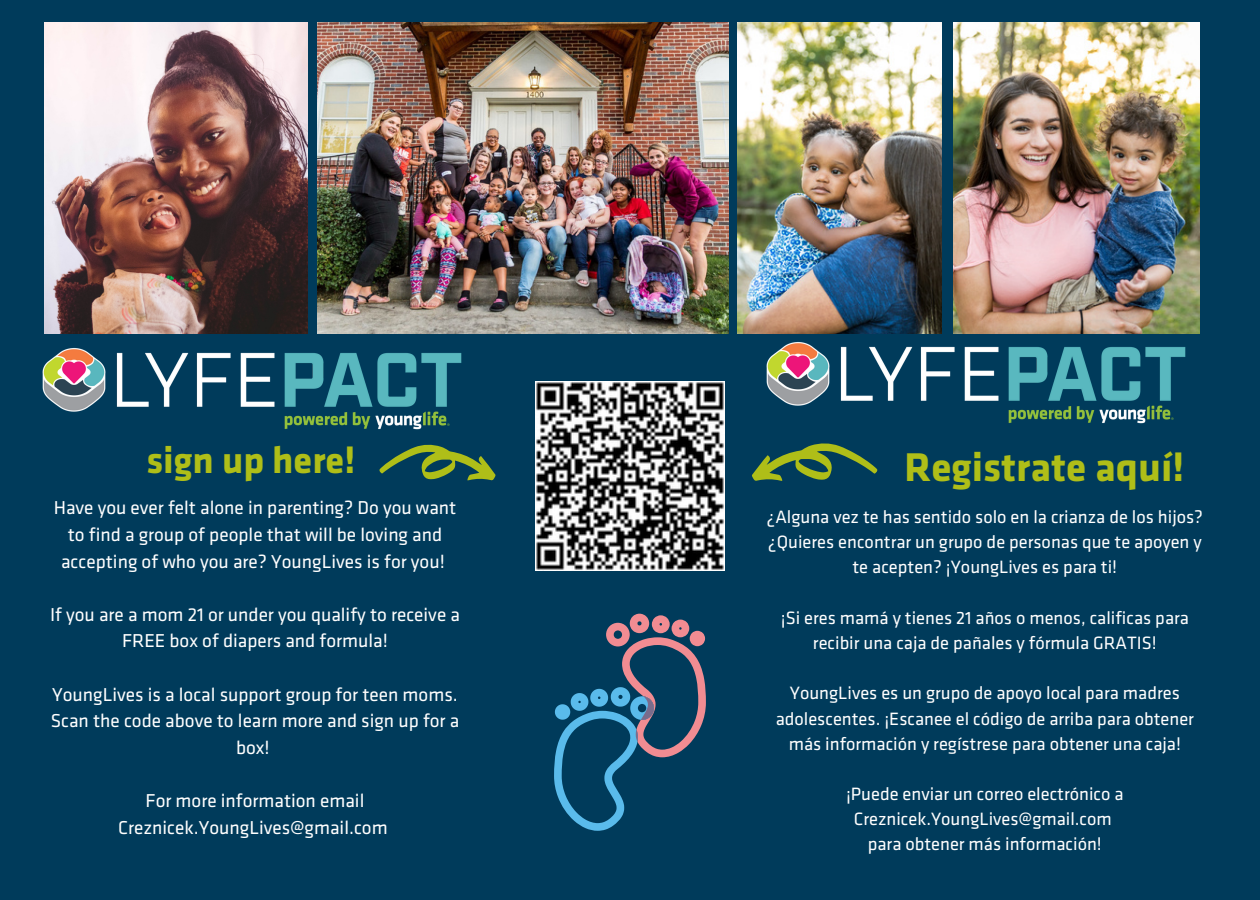
<style>
.page{position:relative;width:1260px;height:900px;background:#003b5b}
.page>*{position:absolute;margin:0;border:0;box-sizing:border-box;transform-origin:0 0}
.t1{font:700 41.5px "Klavika";color:#afbe18}
.t2{font:700 38.5px "Klavika";color:#afbe18}
.t3{font:19.25px/26.5px "Klavika";color:#fff;text-align:center}
.t4{font:18.5px/25.2px "Klavika";color:#fff;text-align:center}
</style>
<div class="page">
<img style="left:317px;top:22px;width:411px;height:312px">
<img style="left:737px;top:22px;width:205px;height:312px">
<svg style="left:554px;top:614px;width:152px;height:217px"></svg>
<img style="left:535px;top:381px;width:190px;height:190px">
<svg style="left:752px;top:443px;width:125px;height:38px"></svg>
<img style="left:42px;top:348px;width:420px;height:82px">
<svg style="left:379px;top:445px;width:117px;height:35px"></svg>
<img style="left:45px;top:22px;width:262px;height:312px">
<img style="left:954px;top:22px;width:245px;height:306px">
<img style="left:758px;top:328px;width:441px;height:96px">
<h2 class="t2" style="left:147px;top:438px;width:210px">sign up here!</h2>
<p class="t3" style="left:54px;top:495px;width:404px">Have you ever felt alone in parenting? Do you want to find a group of people that will be loving and accepting of who you are? YoungLives is for you!</p>
<p class="t3" style="left:50px;top:602px;width:411px">If you are a mom 21 or under you qualify to receive a<br>FREE box of diapers and formula!</p>
<p class="t3" style="left:51px;top:682px;width:410px">YoungLives is a local support group for teen moms.<br>Scan the code above to learn more and sign up for a box!</p>
<p class="t3" style="left:118px;top:788px;width:271px">For more information email<br>Creznicek.YoungLives@gmail.com</p>
<h1 class="t1" style="left:905px;top:444px;width:281px">Registrate aquí!</h1>
<p class="t4" style="left:767px;top:505px;width:438px">¿Alguna vez te has sentido solo en la crianza de los hijos? ¿Quieres encontrar un grupo de personas que te apoyen y te acepten? ¡YoungLives es para ti!</p>
<p class="t4" style="left:781px;top:606px;width:410px">¡Si eres mamá y tienes 21 años o menos, calificas para recibir una caja de pañales y fórmula GRATIS!</p>
<p class="t4" style="left:776px;top:681px;width:420px">YoungLives es un grupo de apoyo local para madres adolescentes. ¡Escanee el código de arriba para obtener más información y regístrese para obtener una caja!</p>
<p class="t4" style="left:846px;top:782px;width:279px">¡Puede enviar un correo electrónico a<br>Creznicek.YoungLives@gmail.com para obtener más información!</p>
</div>
